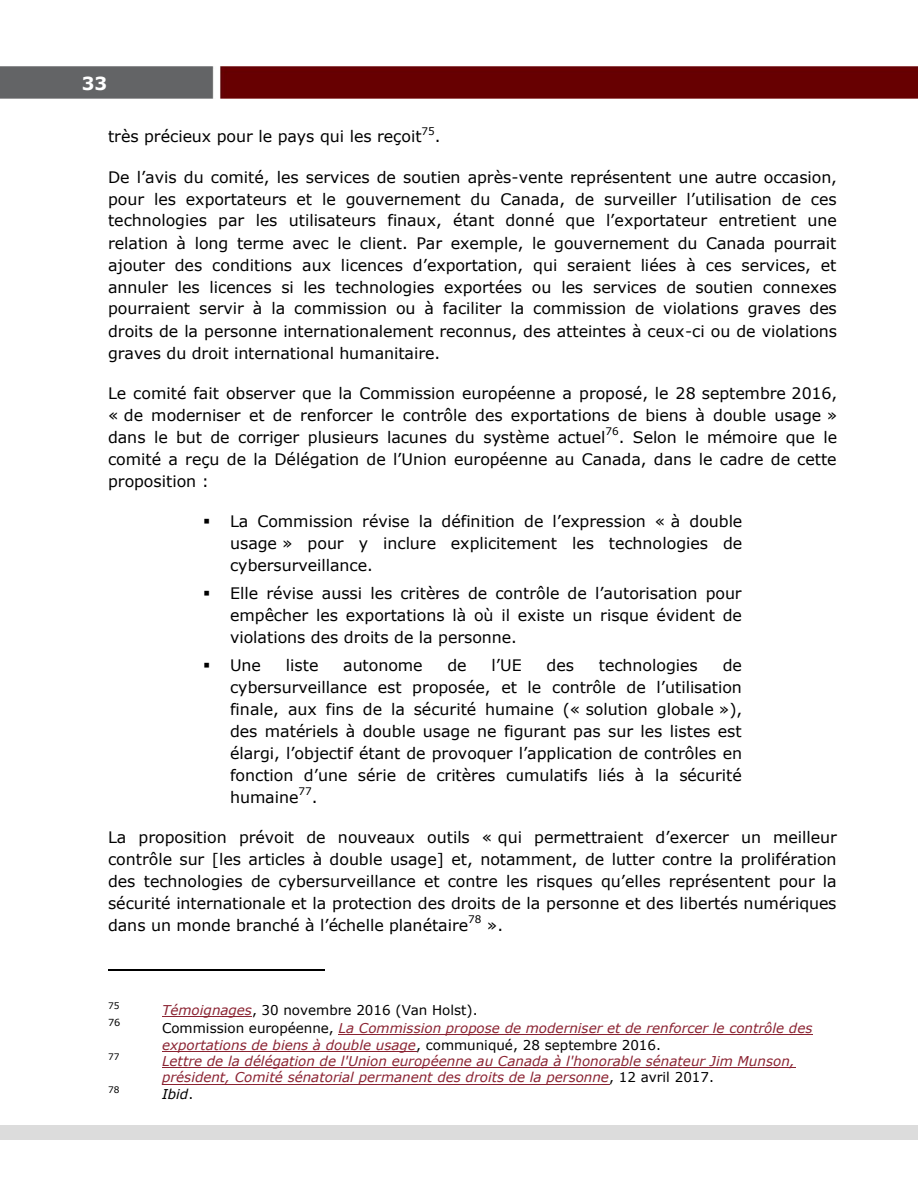
<style>
.page{position:relative;width:918px;height:1188px;background:#fff}
.page>*{position:absolute;margin:0;border:0;box-sizing:border-box;transform-origin:0 0}
.t1{font:700 18px "Verdana";color:#fff}
.t2{font:15.9px/22px "Verdana";color:#000;text-align:justify}
.t3{font:italic 13.5px/17px "Verdana";color:#8b2332}
.t4{font:13.5px "Verdana";letter-spacing:.005em;color:#000}
.t5{font:italic 13.5px "Verdana";color:#000}
.t6{font:10.5px "Verdana";color:#000}
.t7{font:9.75px "Verdana";color:#000}
.t8{font:9px "Verdana";color:#000}
.s1{font-style:italic;color:#8b2332}
.s2{font-style:normal;color:#000}
.s3{font-style:normal}
</style>
<div class="page">
<img style="left:0;top:67px;width:918px;height:32px">
<div style="left:0;top:1126px;width:918px;height:14px;background:#dcdcdc"></div>
<hr style="left:108px;top:970px;width:216px;height:1px;background:#000">
<hr style="left:162px;top:1016px;width:90px;height:1px;background:#8b2332">
<hr style="left:339px;top:1034px;width:474px;height:1px;background:#8b2332">
<hr style="left:162px;top:1051px;width:254px;height:1px;background:#8b2332">
<hr style="left:162px;top:1067px;width:633px;height:1px;background:#8b2332">
<hr style="left:162px;top:1084px;width:447px;height:1px;background:#8b2332">
<p class="t1" style="left:82px;top:72px;width:27px">33</p>
<p class="t2" style="left:108px;top:125px;width:315px">très précieux pour le pays qui les reçoit</p>
<p class="t6" style="left:422px;top:124px;width:15px">75</p>
<p class="t2" style="left:435px;top:125px;width:7px">.</p>
<p class="t2" style="left:108px;top:165px;width:730px">De l’avis du comité, les services de soutien après-vente représentent une autre occasion, pour les exportateurs et le gouvernement du Canada, de surveiller l’utilisation de ces technologies par les utilisateurs finaux, étant donné que l’exportateur entretient une relation à long terme avec le client. Par exemple, le gouvernement du Canada pourrait ajouter des conditions aux licences d’exportation, qui seraient liées à ces services, et annuler les licences si les technologies exportées ou les services de soutien connexes pourraient servir à la commission ou à faciliter la commission de violations graves des droits de la personne internationalement reconnus, des atteintes à ceux-ci ou de violations graves du droit international humanitaire.</p>
<p class="t2" style="left:108px;top:381px;width:731px">Le comité fait observer que la Commission européenne a proposé, le 28 septembre 2016, « de moderniser et de renforcer le contrôle des exportations de biens à double usage » dans le but de corriger plusieurs lacunes du système actuel</p>
<p class="t6" style="left:605px;top:425px;width:15px">76</p>
<p class="t2" style="left:108px;top:425px;width:731px;text-indent:511px">. Selon le mémoire que le comité a reçu de la Délégation de l’Union européenne au Canada, dans le cadre de cette proposition :</p>
<p class="t2" style="left:230px;top:509px;width:514px;text-indent:-27px">▪ La Commission révise la définition de l’expression « à double usage » pour y inclure explicitement les technologies de cybersurveillance.</p>
<p class="t2" style="left:230px;top:581px;width:513px;text-indent:-27px">▪ Elle révise aussi les critères de contrôle de l’autorisation pour empêcher les exportations là où il existe un risque évident de violations des droits de la personne.</p>
<p class="t2" style="left:203px;top:653px;width:60px">▪ Une</p>
<p class="t2" style="left:286px;top:653px;width:34px">liste</p>
<p class="t2" style="left:343px;top:653px;width:81px">autonome</p>
<p class="t2" style="left:447px;top:653px;width:21px">de</p>
<p class="t2" style="left:491px;top:653px;width:32px">l’UE</p>
<p class="t2" style="left:547px;top:653px;width:29px">des</p>
<p class="t2" style="left:599px;top:653px;width:101px">technologies</p>
<p class="t2" style="left:230px;top:653px;width:514px;text-indent:493px">de cybersurveillance est proposée, et le contrôle de l’utilisation finale, aux fins de la sécurité humaine (« solution globale »), des matériels à double usage ne figurant pas sur les listes est élargi, l’objectif étant de provoquer l’application de contrôles en fonction d’une série de critères cumulatifs liés à la sécurité humaine</p>
<p class="t6" style="left:298px;top:785px;width:15px">77</p>
<p class="t2" style="left:312px;top:786px;width:7px">.</p>
<p class="t2" style="left:108px;top:825px;width:730px">La proposition prévoit de nouveaux outils « qui permettraient d’exercer un meilleur contrôle sur [les articles à double usage] et, notamment, de lutter contre la prolifération des technologies de cybersurveillance et contre les risques qu’elles représentent pour la sécurité internationale et la protection des droits de la personne et des libertés numériques dans un monde branché à l’échelle planétaire</p>
<p class="t6" style="left:468px;top:913px;width:15px">78</p>
<p class="t2" style="left:487px;top:914px;width:17px">».</p>
<p class="t8" style="left:108px;top:1000px;width:13px">75</p>
<p class="t4" style="left:162px;top:1001px;width:317px"><span class="s1">Témoignages</span>, 30 novembre 2016 (Van Holst).</p>
<p class="t7" style="left:108px;top:1016px;width:14px">76</p>
<p class="t3" style="left:162px;top:1019px;width:652px"><span class="s2">Commission européenne,</span> La Commission propose de moderniser et de renforcer le contrôle des exportations de biens à double usage<span class="s2">, communiqué, 28 septembre 2016.</span></p>
<p class="t8" style="left:108px;top:1051px;width:13px">77</p>
<p class="t3" style="left:162px;top:1053px;width:634px;line-height:16.4px">Lettre de la délégation de l'Union européenne au Canada à l'honorable sénateur Jim Munson, président, Comité sénatorial permanent des droits de la personne<span class="s2">, 12 avril 2017.</span></p>
<p class="t8" style="left:108px;top:1084px;width:13px">78</p>
<p class="t5" style="left:162px;top:1085px;width:33px">Ibid<span class="s3">.</span></p>
</div>
